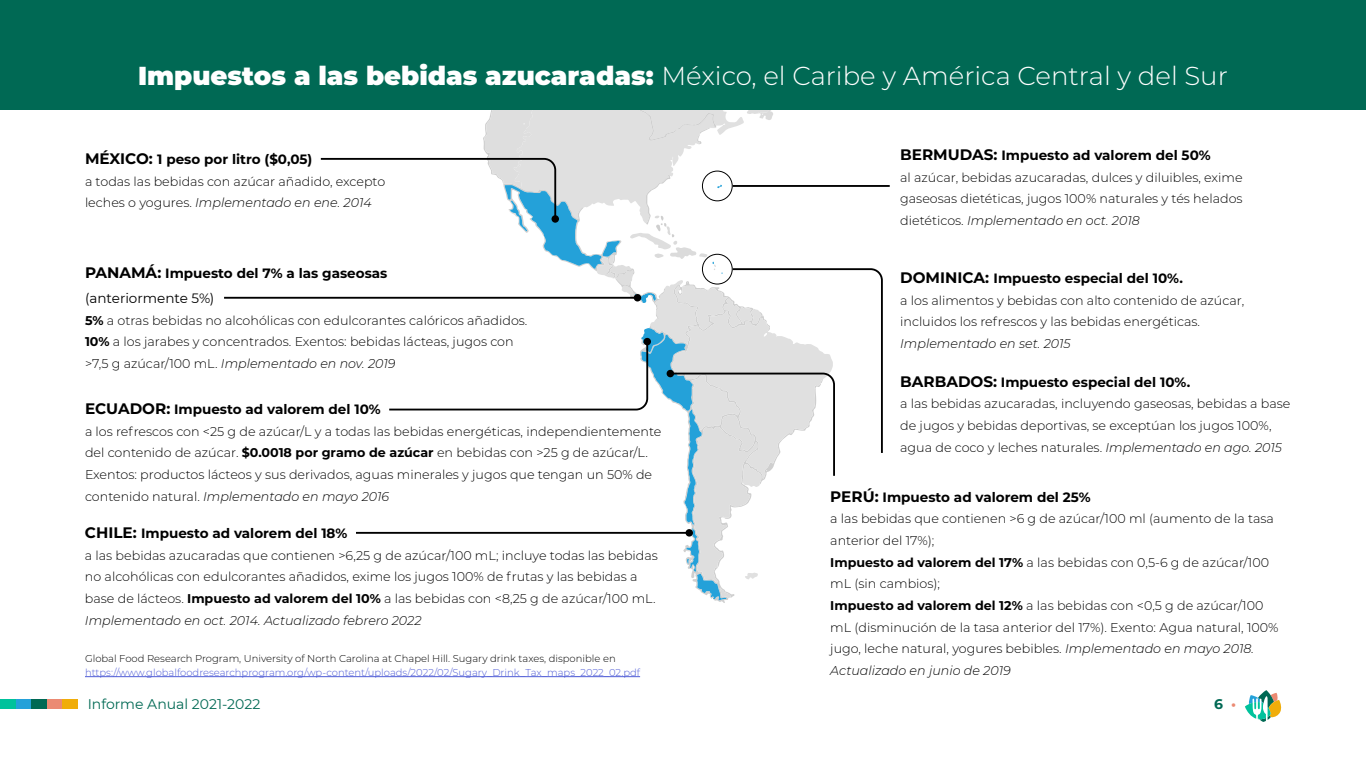
<style>
.page{position:relative;width:1366px;height:768px;background:#fff}
.page>*{position:absolute;margin:0;border:0;box-sizing:border-box;transform-origin:0 0}
.t1{font:300 26px "Montserrat";color:#fff}
.t2{font:14px "Montserrat";color:#006954}
.t3{font:700 14px "Montserrat";color:#006954}
.t4{font:700 13.5px/25px "Montserrat";color:#000}
.t5{font:300 12.7px/21.7px "Montserrat";color:#000}
.t6{font:italic 300 12.7px "Montserrat";color:#000}
.t7{font:300 10px "Montserrat";color:#4f5cd6}
.t8{font:300 10px "Montserrat";color:#000}
.s1{font-weight:900}
.s2{font-size:15.2px}
.s3{font-style:italic}
.s4{font-weight:400}
.s5{font-weight:700}
.s6{color:#eb8a73}
</style>
<div class="page">
<svg style="left:1245px;top:690px;width:37px;height:32px"></svg>
<div style="left:47px;top:699px;width:15px;height:10px;background:#eb8a73"></div>
<div style="left:16px;top:699px;width:15px;height:10px;background:#24a1d9"></div>
<div style="left:31px;top:699px;width:16px;height:10px;background:#006954"></div>
<div style="left:62px;top:699px;width:16px;height:10px;background:#f0ad0a"></div>
<div style="left:0;top:699px;width:16px;height:10px;background:#00c29c"></div>
<div style="left:0;top:0;width:1366px;height:109px;background:#006954"></div>
<hr style="left:85px;top:676px;width:555px;height:1px;background:#4f5cd6">
<hr style="left:224px;top:297px;width:413px;height:2px;background:#000">
<hr style="left:733px;top:185px;width:157px;height:2px;background:#000">
<svg style="left:319px;top:109px;width:565px;height:492px"></svg>
<hr style="left:356px;top:532px;width:333px;height:2px;background:#000">
<div style="left:686px;top:529px;width:7px;height:8px;background:#000;border-radius:50%"></div>
<h1 class="t1" style="left:138px;top:58px;width:1091px"><span class="s1">Impuestos a las bebidas azucaradas:</span> México, el Caribe y América Central y del Sur</h1>
<p class="t4" style="left:85px;top:146px;width:229px"><span class="s2">MÉXICO:</span> 1 peso por litro ($0,05)</p>
<p class="t5" style="left:85px;top:170px;width:302px">a todas las bebidas con azúcar añadido, excepto leches o yogures. <span class="s3">Implementado en ene. 2014</span></p>
<p class="t4" style="left:85px;top:260px;width:304px"><span class="s2">PANAMÁ:</span> Impuesto del 7% a las gaseosas <span class="s4">(anteriormente 5%)</span></p>
<p class="t5" style="left:85px;top:309px;width:444px"><span class="s5">5%</span> a otras bebidas no alcohólicas con edulcorantes calóricos añadidos.<br><span class="s5">10%</span> a los jarabes y concentrados. Exentos: bebidas lácteas, jugos con &gt;7,5 g azúcar/100 mL. <span class="s3">Implementado en nov. 2019</span></p>
<p class="t4" style="left:85px;top:396px;width:297px"><span class="s2">ECUADOR:</span> Impuesto ad valorem del 10%</p>
<p class="t5" style="left:85px;top:420px;width:578px">a los refrescos con &lt;25 g de azúcar/L y a todas las bebidas energéticas, independientemente del contenido de azúcar. <span class="s5">$0.0018 por gramo de azúcar</span> en bebidas con &gt;25 g de azúcar/L.<br>Exentos: productos lácteos y sus derivados, aguas minerales y jugos que tengan un 50% de contenido natural. <span class="s3">Implementado en mayo 2016</span></p>
<p class="t4" style="left:85px;top:520px;width:264px"><span class="s2">CHILE:</span> Impuesto ad valorem del 18%</p>
<p class="t5" style="left:85px;top:544px;width:575px">a las bebidas azucaradas que contienen &gt;6,25 g de azúcar/100 mL; incluye todas las bebidas no alcohólicas con edulcorantes añadidos, exime los jugos 100% de frutas y las bebidas a base de lácteos. <span class="s5">Impuesto ad valorem del 10%</span> a las bebidas con &lt;8,25 g de azúcar/100 mL.<br><span class="s3">Implementado en oct. 2014. Actualizado febrero 2022</span></p>
<p class="t8" style="left:85px;top:652px;width:532px">Global Food Research Program, University of North Carolina at Chapel Hill. Sugary drink taxes, disponible en</p>
<p class="t7" style="left:85px;top:665px;width:557px">https://www.globalfoodresearchprogram.org/wp-content/uploads/2022/02/Sugary_Drink_Tax_maps_2022_02.pdf</p>
<p class="t4" style="left:900px;top:142px;width:312px"><span class="s2">BERMUDAS:</span> Impuesto ad valorem del 50%</p>
<p class="t5" style="left:900px;top:166px;width:344px;text-align:justify">al azúcar, bebidas azucaradas, dulces y diluibles, exime gaseosas dietéticas, jugos 100% naturales y tés helados dietéticos. <span class="s3">Implementado en oct. 2018</span></p>
<p class="t4" style="left:900px;top:265px;width:284px"><span class="s2">DOMINICA:</span> Impuesto especial del 10%.</p>
<p class="t5" style="left:900px;top:289px;width:346px">a los alimentos y bebidas con alto contenido de azúcar, incluidos los refrescos y las bebidas energéticas.</p>
<p class="t6" style="left:900px;top:335px;width:172px">Implementado en set. 2015</p>
<p class="t4" style="left:900px;top:369px;width:292px"><span class="s2">BARBADOS:</span> Impuesto especial del 10%.</p>
<p class="t5" style="left:900px;top:393px;width:392px">a las bebidas azucaradas, incluyendo gaseosas, bebidas a base de jugos y bebidas deportivas, se exceptúan los jugos 100%, agua de coco y leches naturales. <span class="s3">Implementado en ago. 2015</span></p>
<p class="t4" style="left:830px;top:484px;width:262px"><span class="s2">PERÚ:</span> Impuesto ad valorem del 25%</p>
<p class="t5" style="left:830px;top:508px;width:450px">a las bebidas que contienen &gt;6 g de azúcar/100 ml (aumento de la tasa anterior del 17%);<br><span class="s5">Impuesto ad valorem del 17%</span> a las bebidas con 0,5-6 g de azúcar/100 mL (sin cambios);<br><span class="s5">Impuesto ad valorem del 12%</span> a las bebidas con &lt;0,5 g de azúcar/100 mL (disminución de la tasa anterior del 17%). Exento: Agua natural, 100% jugo, leche natural, yogures bebibles. <span class="s3">Implementado en mayo 2018.<br>Actualizado en junio de 2019</span></p>
<p class="t2" style="left:88px;top:694px;width:174px">Informe Anual 2021-2022</p>
<p class="t3" style="left:1214px;top:694px;width:24px">6 <span class="s6">•</span></p>
</div>
